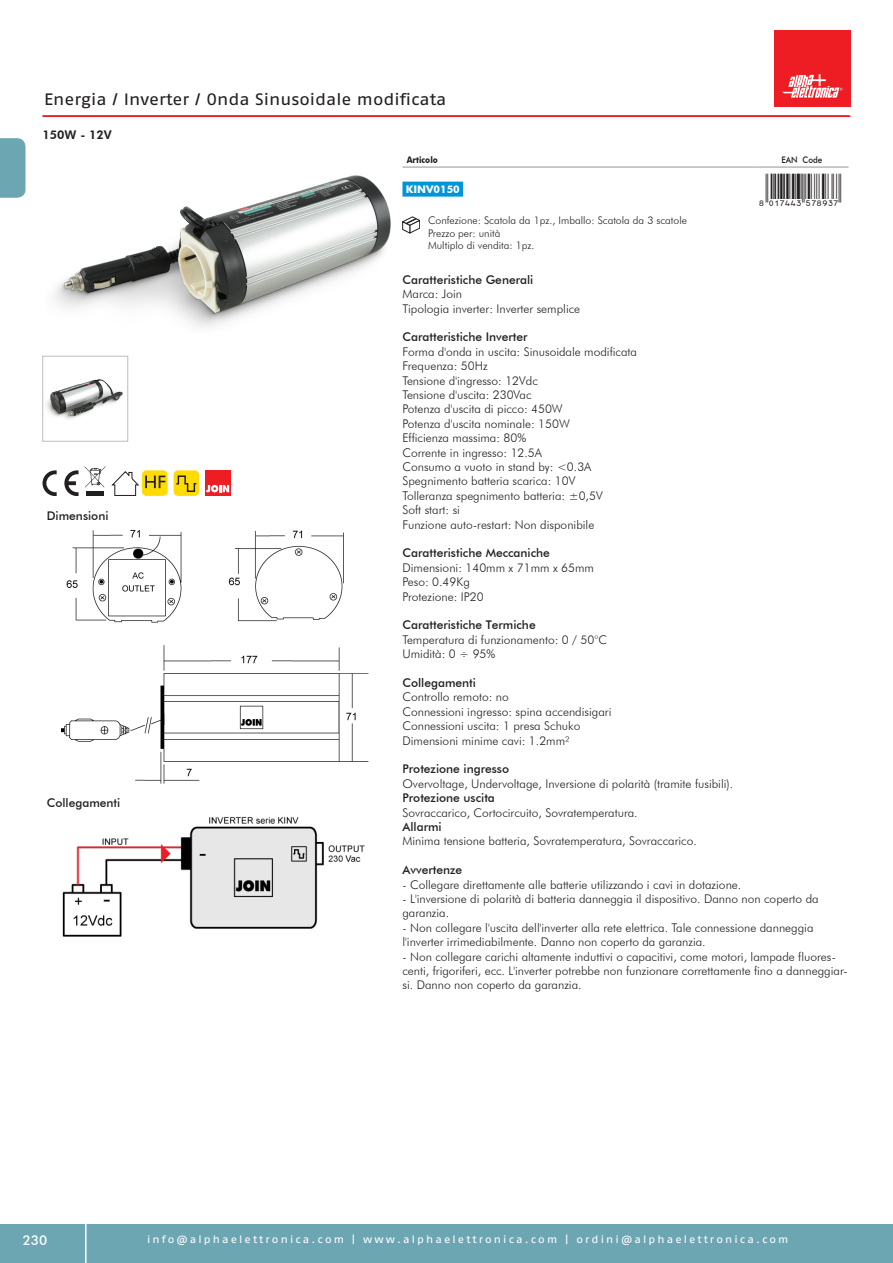
<style>
.page{position:relative;width:893px;height:1263px;background:#fff}
.page>*{position:absolute;margin:0;border:0;box-sizing:border-box;transform-origin:0 0}
.t1{font:16.5px "Fago Ex Lf";color:#231f20}
.t2{font:500 13.5px "Futura BT";color:#fff}
.t3{font:300 12px/14.4px "Futura BT";color:#231f20}
.t4{font:500 12px "Futura BT";color:#231f20}
.t5{font:800 12px "Futura BT";color:#231f20}
.t6{font:300 10.5px/12.6px "Futura BT";color:#231f20}
.t7{font:10.5px "Fago Ex Lf";letter-spacing:.2em;color:#fff}
.Articolo{font:700 10.5px "Futura BT";color:#fff}
.t8{font:700 9px "Futura BT";color:#231f20;scale:.9 1}
.t9{font:500 9px "Futura BT";color:#231f20;scale:.9 1}
.s1{font-weight:500}
</style>
<div class="page">
<div style="left:0;top:1224px;width:893px;height:39px;background:#6ba6b2"></div>
<hr style="left:85px;top:1220px;width:2px;height:43px;background:#fff">
<div style="left:774px;top:30px;width:76px;height:76px;background:#ee1d23"></div>
<svg style="left:782px;top:74px;width:60px;height:24px"></svg>
<hr style="left:43px;top:115px;width:807px;height:2px;background:#ee1d23">
<svg style="left:0;top:138px;width:26px;height:60px;background:#71a9b5"></svg>
<img style="left:55px;top:175px;width:336px;height:152px">
<img style="left:46px;top:379px;width:77px;height:40px">
<div style="left:43px;top:356px;width:85px;height:85px;border:1px solid #bcbdc0"></div>
<svg style="left:43px;top:470px;width:14px;height:26px"></svg>
<svg style="left:64px;top:470px;width:15px;height:26px"></svg>
<svg style="left:85px;top:466px;width:21px;height:21px"></svg>
<hr style="left:86px;top:492px;width:18px;height:4px;background:#231f20">
<svg style="left:112px;top:471px;width:27px;height:25px"></svg>
<div style="left:142px;top:470px;width:26px;height:26px;background:#ffdc01;border-radius:4px"></div>
<svg style="left:145px;top:476px;width:20px;height:12px"></svg>
<div style="left:174px;top:470px;width:25px;height:26px;background:#ffdc01;border-radius:4px"></div>
<svg style="left:176px;top:475px;width:21px;height:17px"></svg>
<div style="left:205px;top:470px;width:26px;height:26px;background:#ee1d23"></div>
<svg style="left:206px;top:485px;width:23px;height:7px"></svg>
<img style="left:61px;top:529px;width:308px;height:254px">
<img style="left:62px;top:816px;width:303px;height:121px">
<svg style="left:402px;top:217px;width:18px;height:16px"></svg>
<svg style="left:402px;top:167px;width:446px;height:30px"></svg>
<p class="t1" style="left:44px;top:89px;width:404px">Energia / Inverter / Onda Sinusoidale modificata</p>
<p class="t5" style="left:43px;top:127px;width:71px">150W - 12V</p>
<p class="t4" style="left:47px;top:508px;width:63px">Dimensioni</p>
<p class="t4" style="left:47px;top:795px;width:75px">Collegamenti</p>
<p class="t8" style="left:407px;top:154px;width:36px">Articolo</p>
<p class="t9" style="left:781px;top:154px;width:47px">EAN Code</p>
<p class="Articolo" style="left:406px;top:183px;width:56px">KINV0150</p>
<p class="t6" style="left:428px;top:214px;width:260px">Confezione: Scatola da 1pz., Imballo: Scatola da 3 scatole<br>Prezzo per: unità<br>Multiplo di vendita: 1pz.</p>
<p class="t3" style="left:402px;top:272px;width:179px"><span class="s1">Caratteristiche Generali<br></span>Marca: Join<br>Tipologia inverter: Inverter semplice</p>
<p class="t3" style="left:402px;top:330px;width:236px"><span class="s1">Caratteristiche Inverter<br></span>Forma d'onda in uscita: Sinusoidale modificata<br>Frequenza: 50Hz<br>Tensione d'ingresso: 12Vdc<br>Tensione d'uscita: 230Vac<br>Potenza d'uscita di picco: 450W<br>Potenza d'uscita nominale: 150W<br>Efficienza massima: 80%<br>Corrente in ingresso: 12.5A<br>Consumo a vuoto in stand by: &lt;0.3A<br>Spegnimento batteria scarica: 10V<br>Tolleranza spegnimento batteria: ±0,5V<br>Soft start: si<br>Funzione auto-restart: Non disponibile</p>
<p class="t3" style="left:402px;top:546px;width:193px"><span class="s1">Caratteristiche Meccaniche<br></span>Dimensioni: 140mm x 71mm x 65mm<br>Peso: 0.49Kg<br>Protezione: IP20</p>
<p class="t3" style="left:402px;top:618px;width:206px"><span class="s1">Caratteristiche Termiche<br></span>Temperatura di funzionamento: 0 / 50°C<br>Umidità: 0 ÷ 95%</p>
<p class="t3" style="left:402px;top:675px;width:210px"><span class="s1">Collegamenti<br></span>Controllo remoto: no<br>Connessioni ingresso: spina accendisigari<br>Connessioni uscita: 1 presa Schuko<br>Dimensioni minime cavi: 1.2mm²</p>
<p class="t3" style="left:402px;top:762px;width:332px"><span class="s1">Protezione ingresso<br></span>Overvoltage, Undervoltage, Inversione di polarità (tramite fusibili).<br><span class="s1">Protezione uscita<br></span>Sovraccarico, Cortocircuito, Sovratemperatura.<br><span class="s1">Allarmi<br></span>Minima tensione batteria, Sovratemperatura, Sovraccarico.</p>
<p class="t4" style="left:402px;top:863px;width:61px">Avvertenze</p>
<p class="t3" style="left:402px;top:877px;width:340px">- Collegare direttamente alle batterie utilizzando i cavi in dotazione.</p>
<p class="t3" style="left:402px;top:891px;width:418px">- L'inversione di polarità di batteria danneggia il dispositivo. Danno non coperto da garanzia.</p>
<p class="t3" style="left:402px;top:920px;width:413px">- Non collegare l'uscita dell'inverter alla rete elettrica. Tale connessione danneggia l'inverter irrimediabilmente. Danno non coperto da garanzia.</p>
<p class="t3" style="left:402px;top:949px;width:447px">- Non collegare carichi altamente induttivi o capacitivi, come motori, lampade fluores&shy;centi, frigoriferi, ecc. L'inverter potrebbe non funzionare correttamente fino a danneggiar&shy;si. Danno non coperto da garanzia.</p>
<p class="t2" style="left:23px;top:1232px;width:26px">230</p>
<p class="t7" style="left:147px;top:1233px;width:643px">info@alphaelettronica.com | www.alphaelettronica.com | ordini@alphaelettronica.com</p>
</div>
